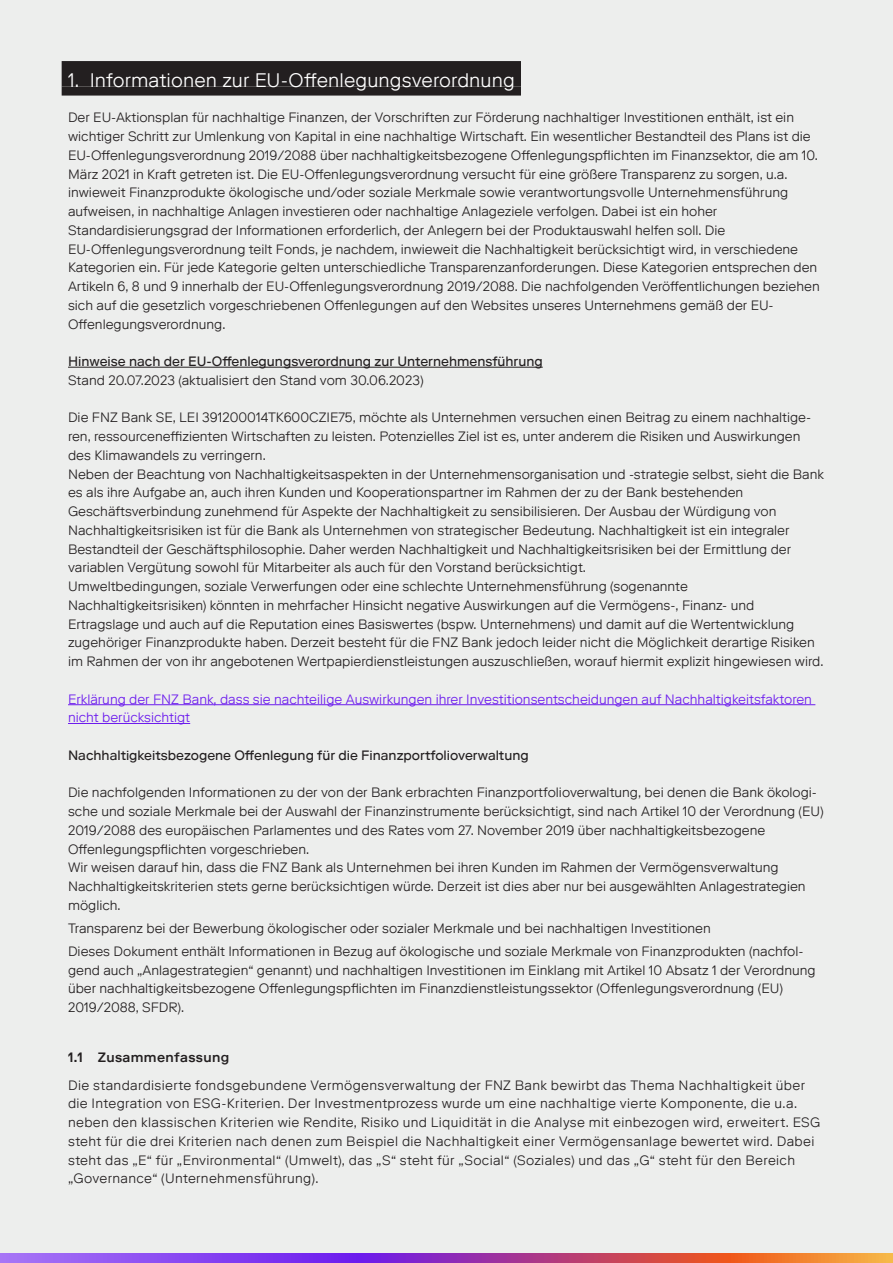
<style>
.page{position:relative;width:893px;height:1263px;background:#edeeed}
.page>*{position:absolute;margin:0;border:0;box-sizing:border-box;transform-origin:0 0}
.FNZ_Subline_Light_13_15_5_weiß_mit_Balke{font:300 19.5px "Riforma LLTT";letter-spacing:.005em;color:#fff}
.FNZ_Fliestext_Light_9_12_5{font:300 13.5px/18.8px "Riforma LLTT";color:#231f20}
.Fließtext{font:300 13.5px/18.8px "Riforma LLTT";letter-spacing:.025em;color:#231f20}
.FNZ_Fliestext_Light_9_12_5-2{font:13.5px/18.8px "Riforma LLTT";color:#231f20}
.FNZ_Fliestext_Light_9_12_5-3{font:300 13.5px/18.8px "Riforma LLTT";color:#6c1bee}
.t1{font:500 13.5px "Riforma LLTT";letter-spacing:.025em;color:#231f20}
.s1{font-weight:300}
</style>
<div class="page">
<svg style="left:0;top:1253px;width:893px;height:9px;background:#ac4da0"></svg>
<div style="left:62px;top:61px;width:459px;height:26px;background:#231f20"></div>
<div style="left:62px;top:87px;width:459px;height:9px;background:#231f20"></div>
<hr style="left:68px;top:367px;width:475px;height:1px;background:#231f20">
<hr style="left:68px;top:704px;width:747px;height:1px;background:#6c1bee">
<hr style="left:68px;top:723px;width:122px;height:1px;background:#6c1bee">
<p class="FNZ_Subline_Light_13_15_5_weiß_mit_Balke" style="left:68px;top:67px;width:448px">1. Informationen zur EU-Offenlegungsverordnung</p>
<p class="FNZ_Fliestext_Light_9_12_5" style="left:68px;top:108px;width:753px">Der EU-Aktionsplan für nachhaltige Finanzen, der Vorschriften zur Förderung nachhaltiger Investitionen enthält, ist ein wichtiger Schritt zur Umlenkung von Kapital in eine nachhaltige Wirtschaft. Ein wesentlicher Bestandteil des Plans ist die EU-Offenlegungsverordnung 2019/2088 über nachhaltigkeitsbezogene Offenlegungspflichten im Finanzsektor, die am 10.<br>März 2021 in Kraft getreten ist. Die EU-Offenlegungsverordnung versucht für eine größere Transparenz zu sorgen, u.a. inwieweit Finanzprodukte ökologische und/oder soziale Merkmale sowie verantwortungsvolle Unternehmensführung aufweisen, in nachhaltige Anlagen investieren oder nachhaltige Anlageziele verfolgen. Dabei ist ein hoher Standardisierungsgrad der Informationen erforderlich, der Anlegern bei der Produktauswahl helfen soll. Die EU-Offenlegungsverordnung teilt Fonds, je nachdem, inwieweit die Nachhaltigkeit berücksichtigt wird, in verschiedene Kategorien ein. Für jede Kategorie gelten unterschiedliche Transparenzanforderungen. Diese Kategorien entsprechen den Artikeln 6, 8 und 9 innerhalb der EU-Offenlegungsverordnung 2019/2088. Die nachfolgenden Veröffentlichungen beziehen sich auf die gesetzlich vorgeschriebenen Offenlegungen auf den Websites unseres Unternehmens gemäß der EU-Offenlegungsverordnung.</p>
<p class="FNZ_Fliestext_Light_9_12_5-2" style="left:68px;top:352px;width:476px">Hinweise nach der EU-Offenlegungsverordnung zur Unternehmensführung<br><span class="s1">Stand 20.07.2023 (aktualisiert den Stand vom 30.06.2023)</span></p>
<p class="FNZ_Fliestext_Light_9_12_5" style="left:68px;top:408px;width:757px">Die FNZ Bank SE, LEI 391200014TK600CZIE75, möchte als Unternehmen versuchen einen Beitrag zu einem nachhaltige&shy;ren, ressourceneffizienten Wirtschaften zu leisten. Potenzielles Ziel ist es, unter anderem die Risiken und Auswirkungen des Klimawandels zu verringern.<br>Neben der Beachtung von Nachhaltigkeitsaspekten in der Unternehmensorganisation und -strategie selbst, sieht die Bank es als ihre Aufgabe an, auch ihren Kunden und Kooperationspartner im Rahmen der zu der Bank bestehenden Geschäftsverbindung zunehmend für Aspekte der Nachhaltigkeit zu sensibilisieren. Der Ausbau der Würdigung von Nachhaltigkeitsrisiken ist für die Bank als Unternehmen von strategischer Bedeutung. Nachhaltigkeit ist ein integraler Bestandteil der Geschäftsphilosophie. Daher werden Nachhaltigkeit und Nachhaltigkeitsrisiken bei der Ermittlung der variablen Vergütung sowohl für Mitarbeiter als auch für den Vorstand berücksichtigt.<br>Umweltbedingungen, soziale Verwerfungen oder eine schlechte Unternehmensführung (sogenannte Nachhaltigkeitsrisiken) könnten in mehrfacher Hinsicht negative Auswirkungen auf die Vermögens-, Finanz- und Ertragslage und auch auf die Reputation eines Basiswertes (bspw. Unternehmens) und damit auf die Wertentwicklung zugehöriger Finanzprodukte haben. Derzeit besteht für die FNZ Bank jedoch leider nicht die Möglichkeit derartige Risiken im Rahmen der von ihr angebotenen Wertpapierdienstleistungen auszuschließen, worauf hiermit explizit hingewiesen wird.</p>
<p class="FNZ_Fliestext_Light_9_12_5-3" style="left:68px;top:689px;width:745px">Erklärung der FNZ Bank, dass sie nachteilige Auswirkungen ihrer Investitionsentscheidungen auf Nachhaltigkeitsfaktoren nicht berücksichtigt</p>
<p class="FNZ_Fliestext_Light_9_12_5-2" style="left:68px;top:746px;width:462px">Nachhaltigkeitsbezogene Offenlegung für die Finanzportfolioverwaltung</p>
<p class="FNZ_Fliestext_Light_9_12_5" style="left:68px;top:783px;width:757px">Die nachfolgenden Informationen zu der von der Bank erbrachten Finanzportfolioverwaltung, bei denen die Bank ökologi&shy;sche und soziale Merkmale bei der Auswahl der Finanzinstrumente berücksichtigt, sind nach Artikel 10 der Verordnung (EU)<br>2019/2088 des europäischen Parlamentes und des Rates vom 27. November 2019 über nachhaltigkeitsbezogene Offenlegungspflichten vorgeschrieben.<br>Wir weisen darauf hin, dass die FNZ Bank als Unternehmen bei ihren Kunden im Rahmen der Vermögensverwaltung Nachhaltigkeitskriterien stets gerne berücksichtigen würde. Derzeit ist dies aber nur bei ausgewählten Anlagestrategien möglich.</p>
<p class="FNZ_Fliestext_Light_9_12_5" style="left:68px;top:919px;width:644px">Transparenz bei der Bewerbung ökologischer oder sozialer Merkmale und bei nachhaltigen Investitionen</p>
<p class="FNZ_Fliestext_Light_9_12_5" style="left:68px;top:942px;width:749px">Dieses Dokument enthält Informationen in Bezug auf ökologische und soziale Merkmale von Finanzprodukten (nachfol&shy;gend auch „Anlagestrategien“ genannt) und nachhaltigen Investitionen im Einklang mit Artikel 10 Absatz 1 der Verordnung über nachhaltigkeitsbezogene Offenlegungspflichten im Finanzdienstleistungssektor (Offenlegungsverordnung (EU)<br>2019/2088, SFDR).</p>
<p class="t1" style="left:68px;top:1049px;width:163px">1.1 Zusammenfassung</p>
<p class="Fließtext" style="left:68px;top:1075px;width:754px">Die standardisierte fondsgebundene Vermögensverwaltung der FNZ Bank bewirbt das Thema Nachhaltigkeit über die Integration von ESG-Kriterien. Der Investmentprozess wurde um eine nachhaltige vierte Komponente, die u.a. neben den klassischen Kriterien wie Rendite, Risiko und Liquidität in die Analyse mit einbezogen wird, erweitert. ESG steht für die drei Kriterien nach denen zum Beispiel die Nachhaltigkeit einer Vermögensanlage bewertet wird. Dabei steht das „E“ für „Environmental“ (Umwelt), das „S“ steht für „Social“ (Soziales) und das „G“ steht für den Bereich „Governance“ (Unternehmensführung).</p>
</div>
